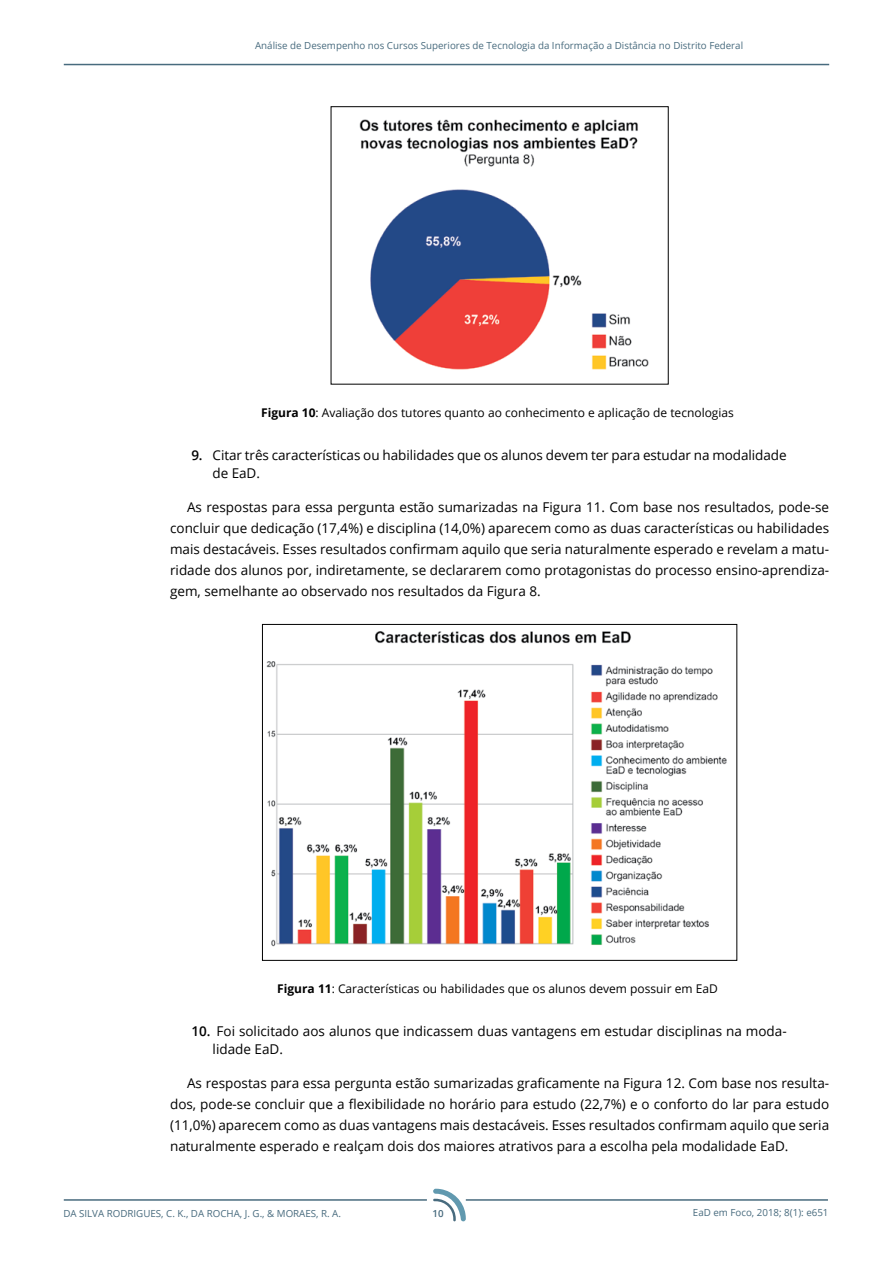
<style>
.page{position:relative;width:893px;height:1263px;background:#fff}
.page>*{position:absolute;margin:0;border:0;box-sizing:border-box;transform-origin:0 0}
.t1{font:13.5px/21px "Open Sans";color:#000}
.t2{font:12px "Open Sans";color:#000}
.t3{font:9.75px "Open Sans";color:#486b7e}
.t4{font:600 9.75px "Open Sans";color:#486b7e}
.s1{font-weight:700}
.s2{font-weight:600}
</style>
<div class="page">
<hr style="left:64px;top:64px;width:765px;height:1px;background:#486b7e">
<hr style="left:466px;top:1199px;width:362px;height:2px;background:#486b7e">
<svg style="left:433px;top:1189px;width:33px;height:32px"></svg>
<hr style="left:64px;top:1199px;width:363px;height:2px;background:#486b7e">
<img style="left:359px;top:119px;width:290px;height:251px">
<img style="left:266px;top:631px;width:461px;height:316px">
<div style="left:262px;top:624px;width:475px;height:337px;border:1px solid #000"></div>
<p class="t3" style="left:255px;top:39px;width:489px">Análise de Desempenho nos Cursos Superiores de Tecnologia da Informação a Distância no Distrito Federal</p>
<p class="t2" style="left:261px;top:404px;width:474px"><span class="s1">Figura 10</span>: Avaliação dos tutores quanto ao conhecimento e aplicação de tecnologias</p>
<p class="t1" style="left:213px;top:446px;width:576px;line-height:18px;text-indent:-21px"><span class="s2">9.</span> Citar três características ou habilidades que os alunos devem ter para estudar na modalidade de EaD.</p>
<p class="t1" style="left:170px;top:496px;width:661px;text-align:justify;text-indent:17px">As respostas para essa pergunta estão sumarizadas na Figura 11. Com base nos resultados, pode-se concluir que dedicação (17,4%) e disciplina (14,0%) aparecem como as duas características ou habilidades mais destacáveis. Esses resultados confirmam aquilo que seria naturalmente esperado e revelam a matu&shy;ridade dos alunos por, indiretamente, se declararem como protagonistas do processo ensino-aprendiza&shy;gem, semelhante ao observado nos resultados da Figura 8.</p>
<p class="t2" style="left:277px;top:980px;width:442px"><span class="s1">Figura 11</span>: Características ou habilidades que os alunos devem possuir em EaD</p>
<p class="t1" style="left:213px;top:1022px;width:576px;line-height:18px;text-indent:-21px"><span class="s2">10.</span> Foi solicitado aos alunos que indicassem duas vantagens em estudar disciplinas na moda&shy;lidade EaD.</p>
<p class="t1" style="left:170px;top:1072px;width:661px;text-align:justify;text-indent:17px">As respostas para essa pergunta estão sumarizadas graficamente na Figura 12. Com base nos resulta&shy;dos, pode-se concluir que a flexibilidade no horário para estudo (22,7%) e o conforto do lar para estudo (11,0%) aparecem como as duas vantagens mais destacáveis. Esses resultados confirmam aquilo que seria naturalmente esperado e realçam dois dos maiores atrativos para a escolha pela modalidade EaD.</p>
<p class="t3" style="left:63px;top:1206px;width:279px">da Si lva Rodri gues, C. K., da Rocha, J. G., &amp; Moraes, R. A.</p>
<p class="t3" style="left:693px;top:1206px;width:137px">EaD em Foco, 2018; 8(1): e651</p>
<p class="t4" style="left:432px;top:1207px;width:13px">10</p>
</div>
